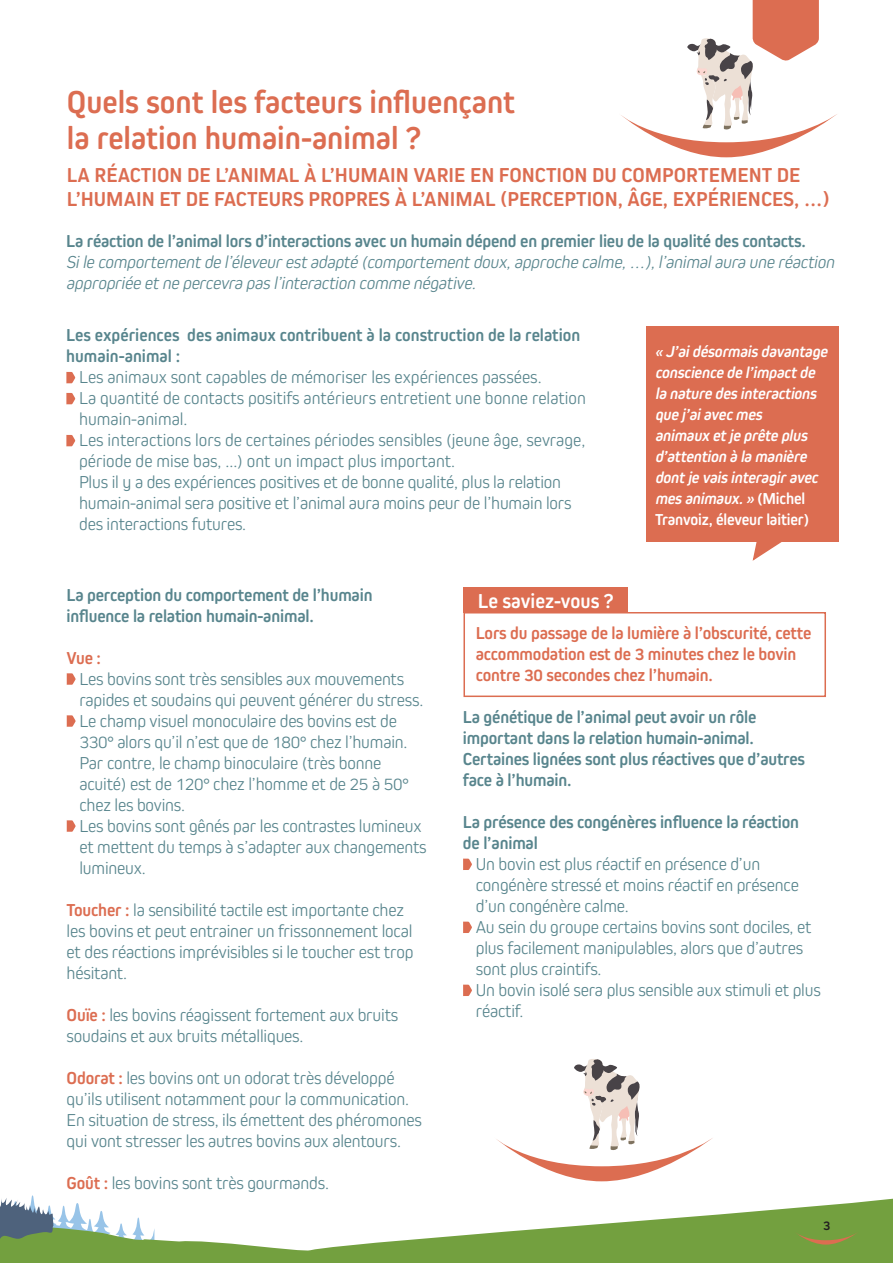
<style>
.page{position:relative;width:893px;height:1263px;background:#fff}
.page>*{position:absolute;margin:0;border:0;box-sizing:border-box;transform-origin:0 0}
.t1{font:700 33px/36px "Kiro";color:#dc6d51}
.t2{font:700 21px/24px "Kiro";color:#dc6d51}
.t3{font:700 21px "Kiro";color:#fff}
.t4{font:300 18px/21px "Kiro";letter-spacing:-.01em;color:#58858d}
.t5{font:700 18px/21px "Kiro";letter-spacing:-.01em;color:#58858d}
.t6{font:italic 300 18px/21px "Kiro";color:#58858d}
.t7{font:700 18px/21px "Kiro";letter-spacing:-.01em;color:#dc6d51}
.t8{font:italic 700 16.5px/21px "Kiro";color:#fff}
.t9{font:700 13.5px "Kiro";color:#231f20}
.s1{font-size:15.9px}
.s2{font-style:normal}
.s3{font-weight:700;color:#dc6d51}
</style>
<div class="page">
<svg style="left:154px;top:1198px;width:739px;height:65px;fill:#73a03f"></svg>
<svg style="left:0;top:1195px;width:154px;height:68px"></svg>
<svg style="left:795px;top:1232px;width:64px;height:12px"></svg>
<svg style="left:67px;top:673px;width:9px;height:12px"></svg>
<svg style="left:67px;top:715px;width:9px;height:12px"></svg>
<svg style="left:67px;top:820px;width:9px;height:12px"></svg>
<svg style="left:463px;top:859px;width:9px;height:11px"></svg>
<svg style="left:463px;top:922px;width:9px;height:11px"></svg>
<svg style="left:463px;top:985px;width:9px;height:11px"></svg>
<svg style="left:621px;top:0;width:216px;height:157px"></svg>
<svg style="left:496px;top:1059px;width:217px;height:122px"></svg>
<svg style="left:66px;top:372px;width:9px;height:11px"></svg>
<svg style="left:66px;top:393px;width:9px;height:11px"></svg>
<svg style="left:66px;top:435px;width:9px;height:11px"></svg>
<div style="left:647px;top:327px;width:192px;height:215px;background:#dc6d51"></div>
<div style="left:463px;top:587px;width:165px;height:25px;background:#dc6d51"></div>
<svg style="left:752px;top:542px;width:30px;height:19px"></svg>
<div style="left:463px;top:612px;width:363px;height:85px;border:2px solid #dc6d51"></div>
<h1 class="t1" style="left:67px;top:84px;width:450px">Quels sont les facteurs influençant la relation humain-animal ?</h1>
<p class="t2" style="left:67px;top:163px;width:764px">LA RÉACTION DE L’ANIMAL À L’HUMAIN VARIE EN FONCTION DU COMPORTEMENT DE<br>L’HUMAIN ET DE FACTEURS PROPRES À L’ANIMAL (PERCEPTION, ÂGE, EXPÉRIENCES, …)</p>
<p class="t5" style="left:66px;top:230px;width:741px">La réaction de l’animal lors d’interactions avec un humain dépend en premier lieu de la qualité des contacts.</p>
<p class="t6" style="left:66px;top:251px;width:773px">Sile comportementde l’éleveurestadapté (comportementdoux,approche calme,…),l’animalaura une réaction appropriée etne percevra pas l’interaction comme négative.</p>
<p class="t5" style="left:66px;top:325px;width:516px">Les expériences des animaux contribuent à la construction de la relation humain-animal :</p>
<p class="t4" style="left:79px;top:366px;width:508px">Les animaux sont capables de mémoriser les expériences passées.<br>La quantité de contacts positifs antérieurs entretient une bonne relation humain-animal.<br>Les interactions lors de certaines périodes sensibles (jeune âge, sevrage, période de mise bas, ...) ont un impact plus important.<br>Plus il y a des expériences positives et de bonne qualité, plus la relation humain-animal sera positive et l’animal aura moins peur de l’humain lors des interactions futures.</p>
<p class="t8" style="left:655px;top:341px;width:177px"><span class="s1">«</span> J’aidésormais davantage conscience de l’impactde la nature des interactions que j ’aiavecmes<br>animaux etje prête plus d’attention à la manière dontje vais interagiravec mes animaux.» <span class="s2">( M i c h e l<br>Tranvoiz, éleveur laitier)</span></p>
<p class="t5" style="left:67px;top:584px;width:307px">La perception du comportement de l’humain influence la relation humain-animal.</p>
<p class="t7" style="left:67px;top:647px;width:36px">Vue :</p>
<p class="t4" style="left:79px;top:668px;width:349px">Les bovins sont très sensibles aux mouvements rapides et soudains qui peuvent générer du stress.<br>Le champ visuel monoculaire des bovins est de 330° alors qu’il n’est que de 180° chez l’humain.<br>Par contre, le champ binoculaire (très bonne acuité) est de 120° chez l’homme et de 25 à 50° chez les bovins.<br>Les bovins sont gênés par les contrastes lumineux et mettent du temps à s’adapter aux changements lumineux.</p>
<p class="t4" style="left:67px;top:899px;width:348px"><span class="s3">Toucher :</span> la sensibilité tactile est importante chez les bovins et peut entrainer un frissonnement local et des réactions imprévisibles si le toucher est trop hésitant.</p>
<p class="t4" style="left:67px;top:1004px;width:333px"><span class="s3">Ouïe :</span> les bovins réagissent fortement aux bruits soudains et aux bruits métalliques.</p>
<p class="t4" style="left:67px;top:1067px;width:357px"><span class="s3">Odorat :</span> les bovins ont un odorat très développé qu’ils utilisent notamment pour la communication.<br>En situation de stress, ils émettent des phéromones qui vont stresser les autres bovins aux alentours.</p>
<p class="t4" style="left:67px;top:1172px;width:264px"><span class="s3">Goût :</span> les bovins sont très gourmands.</p>
<p class="t3" style="left:478px;top:588px;width:137px">Le saviez-vous ?</p>
<p class="t7" style="left:476px;top:622px;width:337px">Lors du passage de la lumière à l’obscurité, cette accommodation est de 3 minutes chez le bovin contre 30 secondes chez l’humain.</p>
<p class="t5" style="left:463px;top:706px;width:344px">La génétique de l’animal peut avoir un rôle important dans la relation humain-animal.<br>Certaines lignées sont plus réactives que d’autres face à l’humain.</p>
<p class="t5" style="left:463px;top:811px;width:338px">La présence des congénères influence la réaction de l’animal</p>
<p class="t4" style="left:476px;top:853px;width:346px">Un bovin est plus réactif en présence d’un congénère stressé et moins réactif en présence d’un congénère calme.<br>Au sein du groupe certains bovins sont dociles, et plus facilement manipulables, alors que d’autres sont plus craintifs.<br>Un bovin isolé sera plus sensible aux stimuli et plus réactif.</p>
<p class="t9" style="left:823px;top:1217px;width:9px">3</p>
</div>
